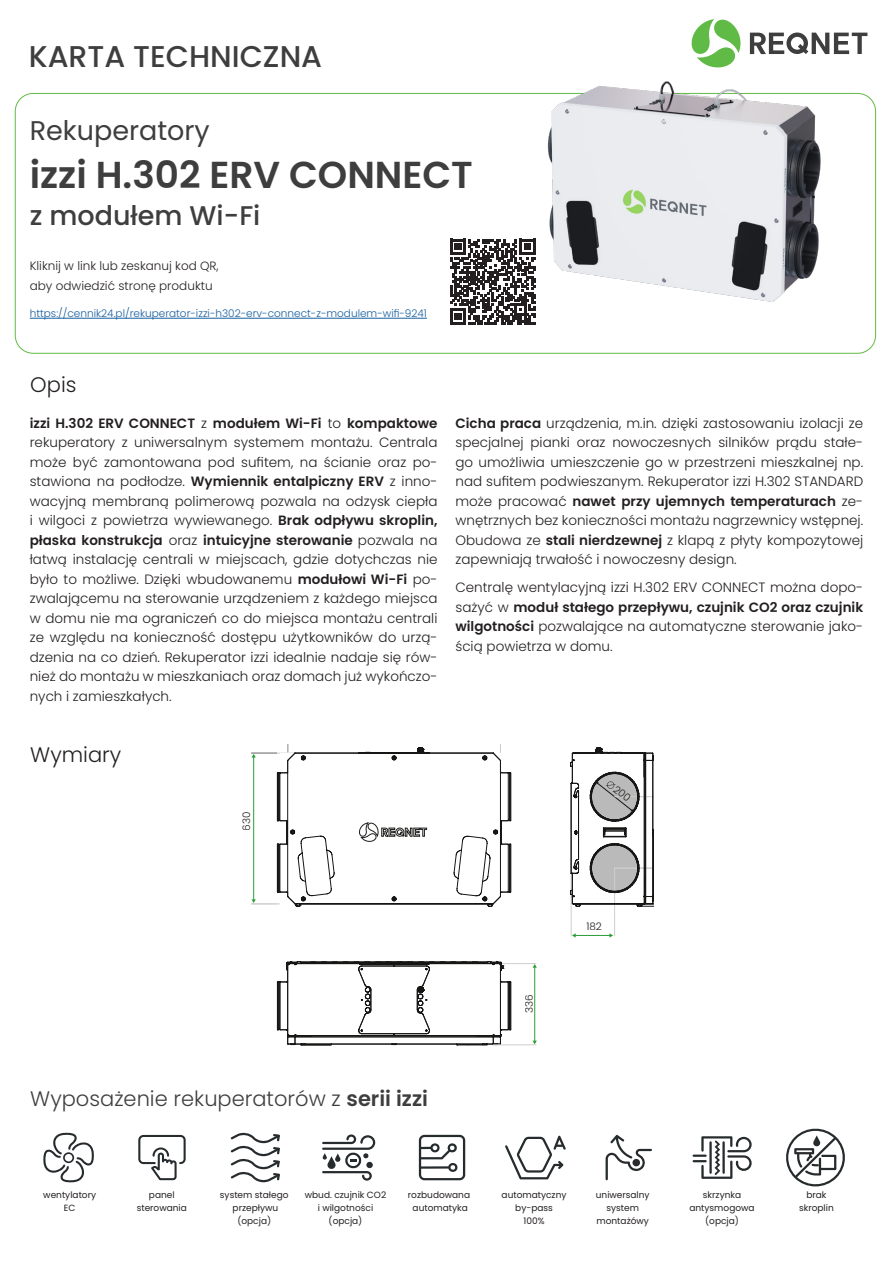
<style>
.page{position:relative;width:893px;height:1263px;background:#fff}
.page>*{position:absolute;margin:0;border:0;box-sizing:border-box;transform-origin:0 0}
.t1{font:600 37.5px "Poppins";color:#3e3e3f}
.t2{font:500 30px "Poppins";color:#3e3e3f}
.t3{font:500 27px "Poppins";color:#3e3e3f}
.t4{font:27px "Poppins";color:#3e3e3f}
.na_belce{font:300 21px "Poppins";color:#3e3e3f}
.t5{font:300 21px "Poppins";color:#231f20}
.t6{font:300 13.5px/19.5px "Poppins";color:#231f20;text-align:justify}
.t7{font:300 12px "Poppins";color:#231f20}
.t8{font:300 10.5px "Poppins";color:#175d9e}
.t9{font:300 10.35px "Poppins";color:#1d1d1b}
.t10{font:9px "Poppins";color:#231f20}
.s1{font-weight:600}
</style>
<div class="page">
<svg style="left:750px;top:33px;width:117px;height:21px"></svg>
<svg style="left:691px;top:19px;width:50px;height:48px"></svg>
<hr style="left:30px;top:318px;width:397px;height:1px;background:#175d9e">
<img style="left:531px;top:67px;width:309px;height:235px">
<svg style="left:450px;top:239px;width:86px;height:86px"></svg>
<hr style="left:253px;top:757px;width:1px;height:143px;background:#299e38">
<svg style="left:252px;top:899px;width:4px;height:4px"></svg>
<hr style="left:251px;top:753px;width:44px;height:1px;background:#cecece">
<hr style="left:251px;top:904px;width:44px;height:1px;background:#cecece">
<svg style="left:277px;top:747px;width:345px;height:298px"></svg>
<svg style="left:277px;top:744px;width:234px;height:162px"></svg>
<hr style="left:493px;top:1044px;width:43px;height:1px;background:#cecece">
<svg style="left:138px;top:1135px;width:48px;height:45px"></svg>
<svg style="left:505px;top:1136px;width:61px;height:43px"></svg>
<svg style="left:43px;top:1132px;width:51px;height:50px"></svg>
<svg style="left:231px;top:1132px;width:49px;height:50px"></svg>
<svg style="left:606px;top:1135px;width:46px;height:45px"></svg>
<svg style="left:419px;top:1135px;width:46px;height:45px"></svg>
<svg style="left:322px;top:1134px;width:53px;height:47px"></svg>
<svg style="left:786px;top:1128px;width:59px;height:59px"></svg>
<svg style="left:693px;top:1136px;width:59px;height:43px"></svg>
<svg style="left:570px;top:752px;width:83px;height:155px"></svg>
<h2 class="t2" style="left:29px;top:39px;width:295px">KARTA TECHNICZNA</h2>
<p class="t4" style="left:30px;top:115px;width:182px">Rekuperatory</p>
<p class="t1" style="left:30px;top:153px;width:445px">izzi H.302 ERV CONNECT</p>
<p class="t3" style="left:30px;top:200px;width:232px">z modułem Wi-Fi</p>
<p class="t7" style="left:30px;top:259px;width:190px">Kliknij w link lub zeskanuj kod QR,</p>
<p class="t7" style="left:30px;top:279px;width:184px">aby odwiedzić stronę produktu</p>
<p class="t8" style="left:30px;top:308px;width:399px">https://cennik24.pl/rekuperator-izzi-h302-erv-connect-z-modulem-wifi-9241</p>
<p class="t5" style="left:30px;top:372px;width:48px">Opis</p>
<p class="t6" style="left:30px;top:413px;width:409px"><span class="s1">izzi H.302 ERV CONNECT</span> z <span class="s1">modułem Wi-Fi</span> to <span class="s1">kompaktowe </span>rekuperatory z uniwersalnym systemem montażu. Centrala może być zamontowana pod sufitem, na ścianie oraz po&shy;stawiona na podłodze. <span class="s1">Wymiennik entalpiczny ERV</span> z inno&shy;wacyjną membraną polimerową pozwala na odzysk ciepła i wilgoci z powietrza wywiewanego. <span class="s1">Brak odpływu skroplin, płaska konstrukcja</span> oraz <span class="s1">intuicyjne sterowanie</span> pozwala na łatwą instalację centrali w miejscach, gdzie dotychczas nie było to możliwe. Dzięki wbudowanemu <span class="s1">modułowi Wi-Fi</span> po&shy;zwalającemu na sterowanie urządzeniem z każdego miejsca w domu nie ma ograniczeń co do miejsca montażu centrali ze względu na konieczność dostępu użytkowników do urzą&shy;dzenia na co dzień. Rekuperator izzi idealnie nadaje się rów&shy;nież do montażu w mieszkaniach oraz domach już wykończo&shy;nych i zamieszkałych.</p>
<p class="t6" style="left:455px;top:413px;width:409px"><span class="s1">Cicha praca</span> urządzenia, m.in. dzięki zastosowaniu izolacji ze specjalnej pianki oraz nowoczesnych silników prądu stałe&shy;go umożliwia umieszczenie go w przestrzeni mieszkalnej np. nad sufitem podwieszanym. Rekuperator izzi H.302 STANDARD może pracować <span class="s1">nawet przy ujemnych temperaturach</span> ze&shy;wnętrznych bez konieczności montażu nagrzewnicy wstępnej.<br>Obudowa ze <span class="s1">stali nierdzewnej</span> z klapą z płyty kompozytowej zapewniają trwałość i nowoczesny design.</p>
<p class="t6" style="left:455px;top:578px;width:409px">Centralę wentylacyjną izzi H.302 ERV CONNECT można dopo&shy;sażyć w <span class="s1">moduł stałego przepływu, czujnik CO2 oraz czujnik wilgotności</span> pozwalające na automatyczne sterowanie jako&shy;ścią powietrza w domu.</p>
<p class="t5" style="left:30px;top:743px;width:92px">Wymiary</p>
<p class="t9" style="left:241px;top:830px;width:20px;rotate:-90deg">630</p>
<p class="t9" style="left:586px;top:920px;width:17px">182</p>
<p class="t9" style="left:523px;top:1013px;width:20px;rotate:-90deg">336</p>
<p class="na_belce" style="left:30px;top:1086px;width:399px">Wyposażenie rekuperatorów z <span class="s1">serii izzi</span></p>
<p class="t10" style="left:43px;top:1190px;width:54px">wentylatory</p>
<p class="t10" style="left:64px;top:1203px;width:13px">EC</p>
<p class="t10" style="left:149px;top:1190px;width:27px">panel</p>
<p class="t10" style="left:137px;top:1203px;width:52px">sterowania</p>
<p class="t10" style="left:220px;top:1190px;width:70px">system stałego</p>
<p class="t10" style="left:233px;top:1203px;width:47px">przepływu</p>
<p class="t10" style="left:237px;top:1216px;width:35px">(opcja)</p>
<p class="t10" style="left:305px;top:1190px;width:83px">wbud. czujnik CO2</p>
<p class="t10" style="left:318px;top:1203px;width:57px">i wilgotności</p>
<p class="t10" style="left:329px;top:1216px;width:35px">(opcja)</p>
<p class="t10" style="left:408px;top:1190px;width:64px">rozbudowana</p>
<p class="t10" style="left:413px;top:1203px;width:57px">automatyka</p>
<p class="t10" style="left:502px;top:1190px;width:66px">automatyczny</p>
<p class="t10" style="left:515px;top:1203px;width:39px">by-pass</p>
<p class="t10" style="left:524px;top:1216px;width:23px">100%</p>
<p class="t10" style="left:596px;top:1190px;width:55px">uniwersalny</p>
<p class="t10" style="left:606px;top:1203px;width:34px">system</p>
<p class="t10" style="left:596px;top:1216px;width:54px">montażówy</p>
<p class="t10" style="left:703px;top:1190px;width:40px">skrzynka</p>
<p class="t10" style="left:689px;top:1203px;width:67px">antysmogowa</p>
<p class="t10" style="left:705px;top:1216px;width:35px">(opcja)</p>
<p class="t10" style="left:806px;top:1190px;width:22px">brak</p>
<p class="t10" style="left:799px;top:1203px;width:36px">skroplin</p>
</div>
